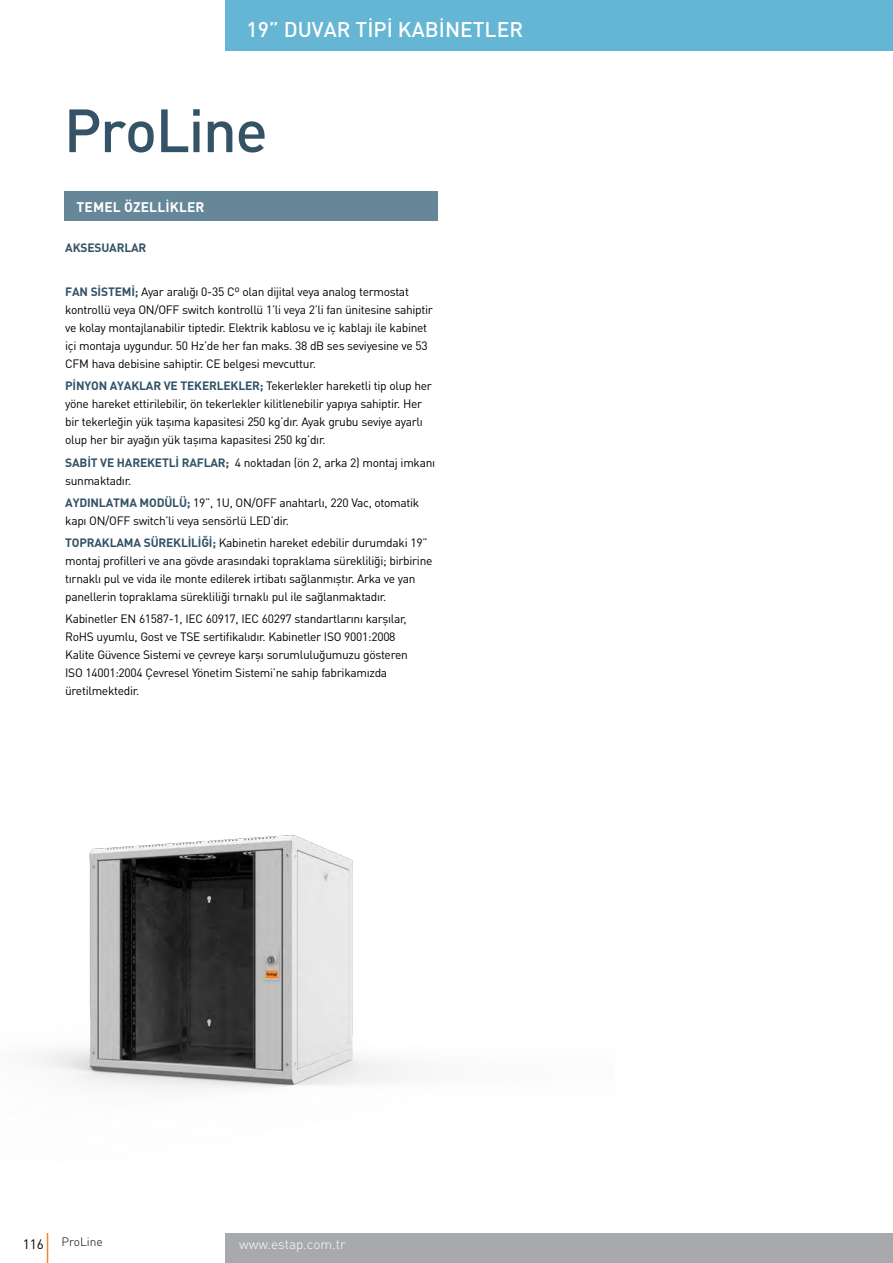
<style>
.page{position:relative;width:893px;height:1263px;background:#fff}
.page>*{position:absolute;margin:0;border:0;box-sizing:border-box;transform-origin:0 0}
.t1{font:500 60px "DIN Pro";letter-spacing:-.025em;color:#345367}
.t2{font:500 21px "DIN Pro";color:#fff}
.t3{font:700 13.8px "DIN Pro";letter-spacing:.01em;color:#fff}
.t4{font:300 13.5px "DIN Pro";color:#fff}
.t5{font:13.5px "DIN Pro";color:#000}
.t6{font:12px/18px "DIN Pro";letter-spacing:-.025em;color:#000}
.t7{font:700 12px "DIN Pro";letter-spacing:-.015em;color:#345367}
.t8{font:300 12px "DIN Pro";color:#000}
.s1{font-weight:700;color:#345367}
</style>
<div class="page">
<div style="left:64px;top:191px;width:373px;height:30px;background:#658797"></div>
<img style="left:37px;top:835px;width:362px;height:428px">
<div style="left:225px;top:1233px;width:668px;height:30px;background:#a7a9ac"></div>
<div style="left:225px;top:0;width:668px;height:51px;background:#65b5d5"></div>
<hr style="left:47px;top:1233px;width:1px;height:30px;background:#f58427">
<h2 class="t2" style="left:247px;top:15px;width:278px">19” DUVAR TİPİ KABİNETLER</h2>
<h1 class="t1" style="left:64px;top:90px;width:205px">ProLine</h1>
<p class="t3" style="left:77px;top:197px;width:129px">TEMEL ÖZELLİKLER</p>
<p class="t7" style="left:65px;top:239px;width:83px">AKSESUARLAR</p>
<p class="t6" style="left:65px;top:282px;width:369px"><span class="s1">FAN SİSTEMİ;</span> Ayar aralığı 0-35 Cº olan dijital veya analog termostat kontrollü veya ON/OFF switch kontrollü 1’li veya 2’li fan ünitesine sahiptir ve kolay montajlanabilir tiptedir. Elektrik kablosu ve iç kablajı ile kabinet içi montaja uygundur. 50 Hz’de her fan maks. 38 dB ses seviyesine ve 53<br>CFM hava debisine sahiptir. CE belgesi mevcuttur.</p>
<p class="t6" style="left:65px;top:376px;width:368px"><span class="s1">PİNYON AYAKLAR VE TEKERLEKLER;</span> Tekerlekler hareketli tip olup her yöne hareket ettirilebilir, ön tekerlekler kilitlenebilir yapıya sahiptir. Her bir tekerleğin yük taşıma kapasitesi 250 kg’dır. Ayak grubu seviye ayarlı olup her bir ayağın yük taşıma kapasitesi 250 kg’dır.</p>
<p class="t6" style="left:65px;top:453px;width:371px"><span class="s1">SABİT VE HAREKETLİ RAFLAR;</span> 4 noktadan (ön 2, arka 2) montaj imkanı sunmaktadır.</p>
<p class="t6" style="left:65px;top:493px;width:356px"><span class="s1">AYDINLATMA MODÜLÜ;</span> 19”, 1U, ON/OFF anahtarlı, 220 Vac, otomatik kapı ON/OFF switch’li veya sensörlü LED’dir.</p>
<p class="t6" style="left:65px;top:533px;width:369px"><span class="s1">TOPRAKLAMA SÜREKLİLİĞİ;</span> Kabinetin hareket edebilir durumdaki 19” montaj profilleri ve ana gövde arasındaki topraklama sürekliliği; birbirine tırnaklı pul ve vida ile monte edilerek irtibatı sağlanmıştır. Arka ve yan panellerin topraklama sürekliliği tırnaklı pul ile sağlanmaktadır.</p>
<p class="t6" style="left:65px;top:609px;width:344px">Kabinetler EN 61587-1, IEC 60917, IEC 60297 standartlarını karşılar, RoHS uyumlu, Gost ve TSE sertifikalıdır. Kabinetler ISO 9001:2008<br>Kalite Güvence Sistemi ve çevreye karşı sorumluluğumuzu gösteren ISO 14001:2004 Çevresel Yönetim Sistemi’ne sahip fabrikamızda üretilmektedir.</p>
<p class="t5" style="left:23px;top:1235px;width:23px">116</p>
<p class="t8" style="left:62px;top:1234px;width:43px">ProLine</p>
<p class="t4" style="left:239px;top:1235px;width:108px">www.estap.com.tr</p>
</div>
